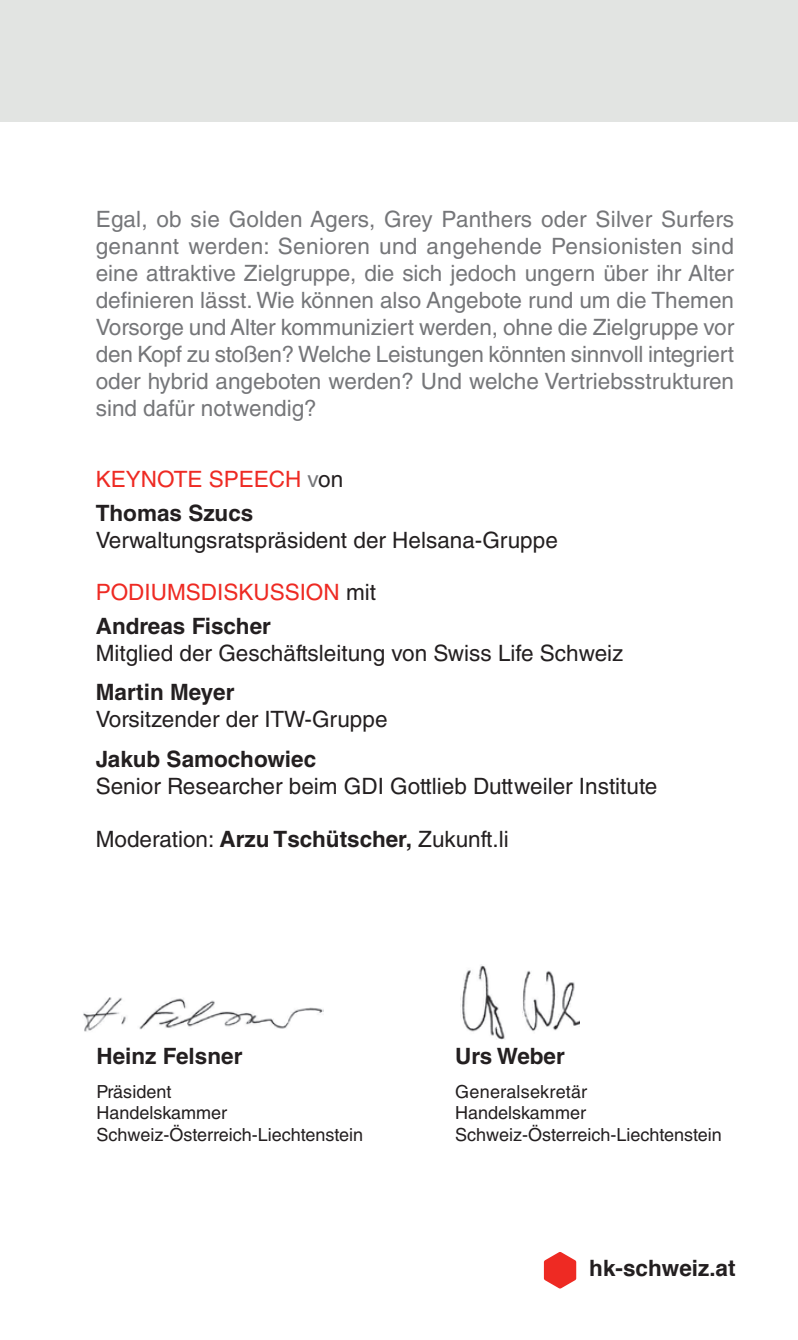
<style>
.page{position:relative;width:798px;height:1340px;background:#fff}
.page>*{position:absolute;margin:0;border:0;box-sizing:border-box;transform-origin:0 0}
.t1{font:22.5px/27px "Helvetica LT Std";color:#757679;text-align:justify}
.t2{font:22.5px "Helvetica LT Std";color:#231f20}
.t3{font:22.5px/33.3px "Helvetica LT Std";color:#ee2a23}
.t4{font:700 22.5px "Helvetica LT Std";color:#231f20}
.t5{font:700 22.5px "Helvetica";color:#231f20}
.t6{font:18px/21.6px "Helvetica LT Std";color:#231f20}
.s1{color:#757679}
.s2{color:#231f20}
.s3{font-weight:700;color:#231f20}
.s4{font-weight:700}
</style>
<div class="page">
<svg style="left:543px;top:1252px;width:33px;height:36px"></svg>
<img style="left:83px;top:997px;width:240px;height:35px">
<img style="left:460px;top:964px;width:119px;height:75px">
<div style="left:0;top:0;width:797px;height:121px;background:#e2e4e2"></div>
<p class="t1" style="left:96px;top:205px;width:639px">Egal, ob sie Golden Agers, Grey Panthers oder Silver Surfers genannt werden: Senioren und angehende Pensionisten sind eine attraktive Zielgruppe, die sich jedoch ungern über ihr Alter definieren lässt. Wie können also Angebote rund um die Themen Vorsorge und Alter kommuniziert werden, ohne die Zielgruppe vor den Kopf zu stoßen? Welche Leistungen könnten sinnvoll integriert oder hybrid angeboten werden? Und welche Vertriebsstrukturen sind dafür notwendig?</p>
<p class="t3" style="left:96px;top:462px;width:249px">KEYNOTE SPEECH <span class="s1">v</span><span class="s2">on<br></span><span class="s3">Thomas Szucs</span></p>
<p class="t2" style="left:96px;top:526px;width:463px">Verwaltungsratspräsident der Helsana-Gruppe</p>
<p class="t3" style="left:96px;top:575px;width:282px">PODIUMSDISKUSSION <span class="s2">mit<br></span><span class="s3">Andreas Fischer</span></p>
<p class="t2" style="left:96px;top:639px;width:529px">Mitglied der Geschäftsleitung von Swiss Life Schweiz</p>
<p class="t4" style="left:96px;top:678px;width:140px">Martin Meyer</p>
<p class="t2" style="left:96px;top:706px;width:293px">Vorsitzender der ITW-Gruppe</p>
<p class="t4" style="left:96px;top:745px;width:222px">Jakub Samochowiec</p>
<p class="t2" style="left:96px;top:773px;width:563px">Senior Researcher beim GDI Gottlieb Duttweiler Institute</p>
<p class="t2" style="left:96px;top:825px;width:414px">Moderation: <span class="s4">Arzu Tschütscher,</span> Zukunft.li</p>
<p class="t4" style="left:96px;top:1042px;width:147px">Heinz Felsner</p>
<p class="t6" style="left:96px;top:1080px;width:268px">Präsident<br>Handelskammer<br>Schweiz-Österreich-Liechtenstein</p>
<p class="t4" style="left:455px;top:1042px;width:111px">Urs Weber</p>
<p class="t6" style="left:455px;top:1080px;width:268px">Generalsekretär<br>Handelskammer<br>Schweiz-Österreich-Liechtenstein</p>
<p class="t5" style="left:589px;top:1250px;width:148px">hk-schweiz.at</p>
</div>
